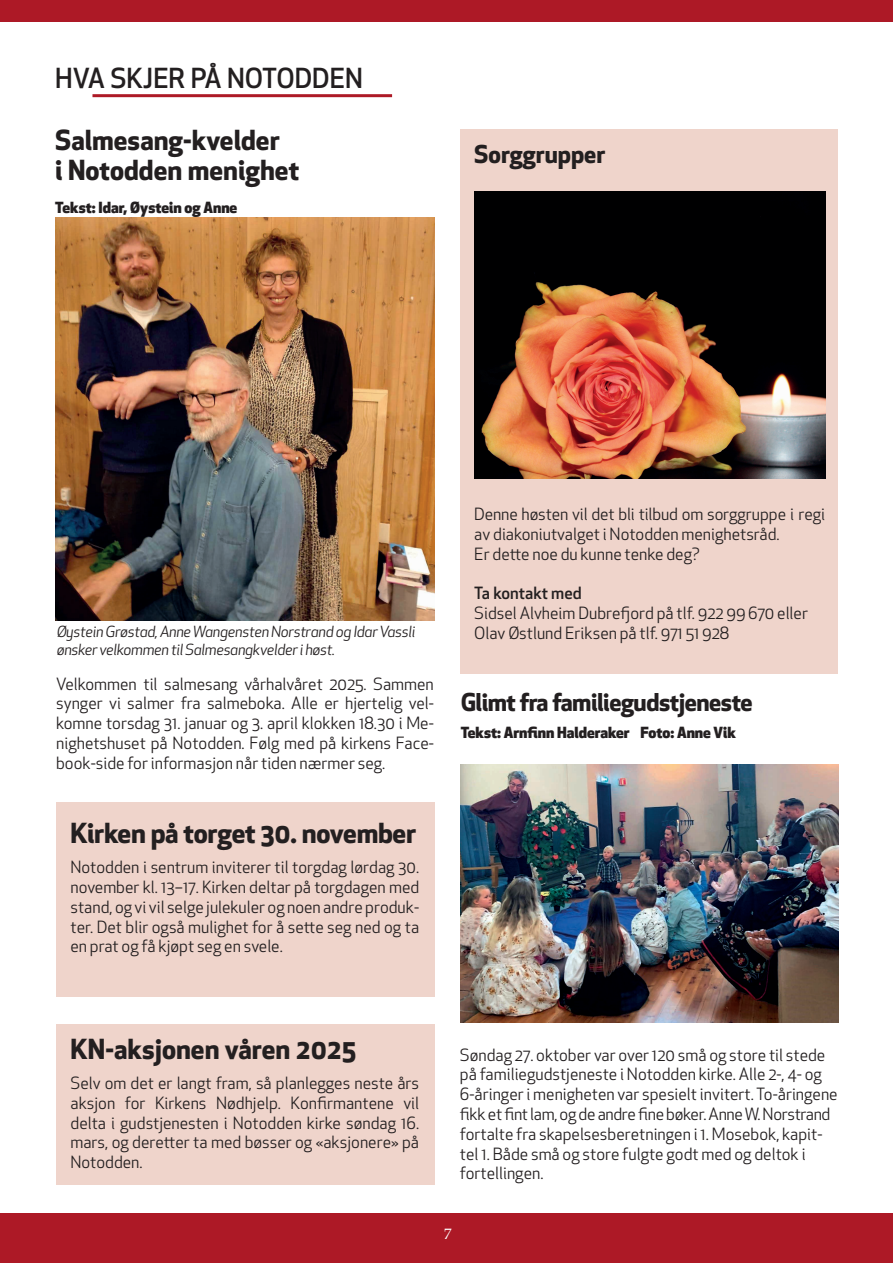
<style>
.page{position:relative;width:893px;height:1263px;background:#fff}
.page>*{position:absolute;margin:0;border:0;box-sizing:border-box;transform-origin:0 0}
.t1{font:700 27px/30px "Apex New";color:#231f20}
.t2{font:500 27px "Apex New";color:#231f20}
.t3{font:700 24px "Apex New";letter-spacing:-.02em;color:#231f20}
.t4{font:700 24px "Apex New";color:#231f20}
.t5{font:16.5px/19.8px "Apex New";color:#231f20;text-align:justify}
.t6{font:500 16.5px "Apex New";color:#231f20}
.t7{font:italic 15px/18px "Apex New";letter-spacing:-.02em;color:#231f20}
.t8{font:800 15px "Apex New";color:#231f20}
.t9{font:15px "Palatino";color:#fff}
</style>
<div class="page">
<div style="left:0;top:1213px;width:893px;height:50px;background:#ad1926"></div>
<div style="left:0;top:0;width:893px;height:21px;background:#ad1926"></div>
<div style="left:57px;top:1024px;width:378px;height:160px;background:#efd4cb"></div>
<div style="left:57px;top:803px;width:378px;height:194px;background:#efd4cb"></div>
<hr style="left:92px;top:94px;width:300px;height:3px;background:#ad1926">
<img style="left:56px;top:218px;width:378px;height:403px">
<div style="left:461px;top:130px;width:377px;height:544px;background:#efd4cb"></div>
<img style="left:474px;top:191px;width:351px;height:288px">
<img style="left:461px;top:764px;width:378px;height:259px">
<h1 class="t2" style="left:55px;top:60px;width:309px">HVA SKJER PÅ NOTODDEN</h1>
<h1 class="t1" style="left:55px;top:124px;width:245px">Salmesang-kvelder<br>i Notodden menighet</h1>
<p class="t8" style="left:55px;top:197px;width:184px">Tekst: Idar, Øystein og Anne</p>
<h2 class="t4" style="left:474px;top:136px;width:133px">Sorggrupper</h2>
<p class="t7" style="left:57px;top:622px;width:360px">Øystein Grøstad, Anne Wangensten Norstrand og Idar Vassli ønsker velkommen til Salmesangkvelder i høst.</p>
<p class="t5" style="left:56px;top:674px;width:379px">Velkommen til salmesang vårhalvåret 2025. Sammen synger vi salmer fra salmeboka. Alle er hjertelig vel&shy;komne torsdag 31. januar og 3. april klokken 18.30 i Me&shy;nighetshuset på Notodden. Følg med på kirkens Face&shy;book-side for informasjon når tiden nærmer seg.</p>
<h1 class="t1" style="left:71px;top:817px;width:347px">Kirken på torget 30. november</h1>
<p class="t5" style="left:71px;top:857px;width:350px">Notodden i sentrum inviterer til torgdag lørdag 30. november kl. 13–17. Kirken deltar på torgdagen med stand, og vi vil selge julekuler og noen andre produk&shy;ter. Det blir også mulighet for å sette seg ned og ta en prat og få kjøpt seg en svele.</p>
<p class="t5" style="left:474px;top:504px;width:352px;text-align:left">Denne høsten vil det bli tilbud om sorggruppe i regi av diakoniutvalget i Notodden menighetsråd.<br>Er dette noe du kunne tenke deg?</p>
<p class="t6" style="left:474px;top:582px;width:109px">Ta kontakt med</p>
<p class="t5" style="left:474px;top:603px;width:335px">Sidsel Alvheim Dubrefjord på tlf. 922 99 670 eller<br>Olav Østlund Eriksen på tlf. 971 51 928</p>
<h2 class="t3" style="left:461px;top:685px;width:294px">Glimt fra familiegudstjeneste</h2>
<p class="t8" style="left:461px;top:722px;width:277px">Tekst: Arnfinn Halderaker Foto: Anne Vik</p>
<h1 class="t1" style="left:71px;top:1033px;width:287px">KN-aksjonen våren 2025</h1>
<p class="t5" style="left:71px;top:1073px;width:350px">Selv om det er langt fram, så planlegges neste års aksjon for Kirkens Nødhjelp. Konfirmantene vil delta i gudstjenesten i Notodden kirke søndag 16. mars, og deretter ta med bøsser og «aksjonere» på Notodden.</p>
<p class="t5" style="left:460px;top:1045px;width:379px;text-align:left">Søndag 27. oktober var over 120 små og store til stede på familiegudstjeneste i Notodden kirke. Alle 2-, 4- og 6-åringer i menigheten var spesielt invitert. To-åringene fikk et fint lam, og de andre fine bøker. Anne W. Norstrand fortalte fra skapelsesberetningen i 1. Mosebok, kapit&shy;tel 1. Både små og store fulgte godt med og deltok i fortellingen.</p>
<p class="t9" style="left:444px;top:1225px;width:9px">7</p>
</div>
